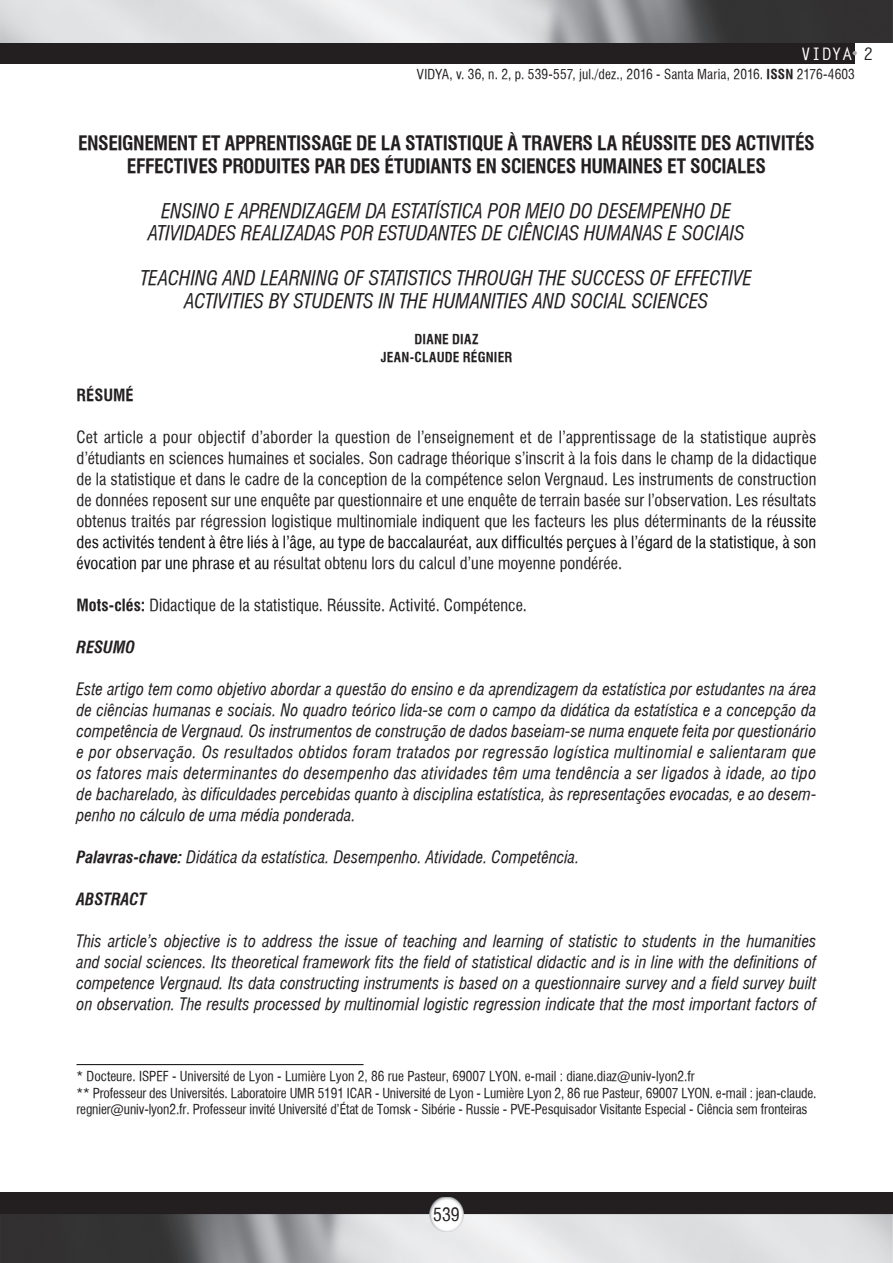
<style>
.page{position:relative;width:893px;height:1263px;background:#fff}
.page>*{position:absolute;margin:0;border:0;box-sizing:border-box;transform-origin:0 0}
.t1{font:italic condensed 19.5px/22.5px "Halvett";color:#231f20;text-align:center}
.t2{font:700 condensed 19.5px/22.5px "Halvett";letter-spacing:-.02em;color:#231f20;text-align:center}
.t3{font:18px "Halvett Condensed";color:#231f20}
.t4{font:700 17.25px "Letter Gothic Std";color:#fff}
.t5{font:italic condensed 16.5px/21px "Halvett";letter-spacing:.005em;color:#231f20;text-align:justify}
.t6{font:16.5px/21px "Halvett Condensed";letter-spacing:.005em;color:#231f20;text-align:justify}
.t7{font:italic 700 condensed 16.5px "Halvett";color:#231f20}
.t8{font:700 condensed 16.5px "Halvett";letter-spacing:.005em;color:#231f20}
.t9{font:13.5px/16.5px "Halvett Condensed";letter-spacing:-.01em;color:#231f20}
.t10{font:13.5px "Halvett Condensed";letter-spacing:.01em;color:#231f20}
.t11{font:700 condensed 13.5px/18px "Halvett";letter-spacing:.015em;color:#231f20;text-align:center}
.s1{color:#231f20}
.s2{font-family:"Halvett";font-weight:700;font-stretch:condensed}
.s3{color:#0b090c}
.s4{font-weight:700}
</style>
<div class="page">
<div style="left:0;top:0;width:855px;height:64px;background:#231f20"></div>
<img style="left:0;top:0;width:893px;height:43px">
<svg style="left:853px;top:51px;width:4px;height:4px"></svg>
<div style="left:0;top:1193px;width:893px;height:70px;background:#231f20"></div>
<img style="left:0;top:1214px;width:893px;height:49px">
<img style="left:429px;top:1197px;width:34px;height:34px">
<hr style="left:77px;top:1064px;width:287px;height:1px;background:#231f20">
<p class="t4" style="left:801px;top:43px;width:74px">VIDYA <span class="s1">2</span></p>
<p class="t10" style="left:417px;top:66px;width:439px">VIDYA, v. 36, n. 2, p. 539-557, jul./dez., 2016 - Santa Maria, 2016. <span class="s2">ISSN</span> 2176-4603</p>
<p class="t2" style="left:78px;top:132px;width:738px">ENSEIGNEMENT ET APPRENTISSAGE DE LA STATISTIQUE À TRAVERS LA RÉUSSITE DES ACTIVITÉS<br>EFFECTIVES PRODUITES PAR DES ÉTUDIANTS EN SCIENCES HUMAINES ET SOCIALES</p>
<p class="t1" style="left:148px;top:200px;width:598px">ENSINO E APRENDIZAGEM DA ESTATÍSTICA POR MEIO DO DESEMPENHO DE<br>ATIVIDADES REALIZADAS POR ESTUDANTES DE CIÊNCIAS HUMANAS E SOCIAIS</p>
<p class="t1" style="left:141px;top:267px;width:613px">TEACHING AND LEARNING OF STATISTICS THROUGH THE SUCCESS OF EFFECTIVE<br>ACTIVITIES BY STUDENTS IN THE HUMANITIES AND SOCIAL SCIENCES</p>
<p class="t11" style="left:381px;top:330px;width:133px">DIANE DIAZ<br>JEAN-CLAUDE RÉGNIER</p>
<p class="t8" style="left:77px;top:385px;width:59px">RÉSUMÉ</p>
<p class="t6" style="left:77px;top:426px;width:741px">Cet article a pour objectif d’aborder la question de l’enseignement et de l’apprentissage de la statistique auprès d’étudiants en sciences humaines et sociales. Son cadrage théorique s’inscrit à la fois dans le champ de la didactique de la statistique et dans le cadre de la conception de la compétence selon Vergnaud. Les instruments de construction de données reposent sur une enquête par questionnaire et une enquête de terrain basée sur l’observation. Les résultats obtenus traités par régression logistique multinomiale indiquent que les facteurs les plus déterminants de <span class="s3">la réussite des activités tendent à être liés à l’âge, au type de baccalauréat, aux difficultés perçues à l’égard de la statistique, à son évocation par une phrase et au</span> résultat obtenu lors du calcul d’une moyenne pondérée.</p>
<p class="t6" style="left:77px;top:594px;width:452px"><span class="s2">Mots-clés:</span> Didactique de la statistique. Réussite. Activité. Compétence.</p>
<p class="t7" style="left:77px;top:637px;width:60px">RESUMO</p>
<p class="t5" style="left:77px;top:678px;width:741px">Este artigo tem como objetivo abordar a questão do ensino e da aprendizagem da estatística por estudantes na área de ciências humanas e sociais. No quadro teórico lida-se com o campo da didática da estatística e a concepção da competência de Vergnaud. Os instrumentos de construção de dados baseiam-se numa enquete feita por questionário e por observação. Os resultados obtidos foram tratados por regressão logística multinomial e salientaram que os fatores mais determinantes do desempenho das atividades têm uma tendência a ser ligados à idade, ao tipo de bacharelado, às dificuldades percebidas quanto à disciplina estatística, às representações evocadas, e ao desem&shy;penho no cálculo de uma média ponderada.</p>
<p class="t5" style="left:77px;top:846px;width:504px"><span class="s4">Palavras-chave:</span> Didática da estatística. Desempenho. Atividade. Competência.</p>
<p class="t7" style="left:77px;top:889px;width:72px">ABSTRACT</p>
<p class="t5" style="left:77px;top:930px;width:741px">This article’s objective is to address the issue of teaching and learning of statistic to students in the humanities and social sciences. Its theoretical framework fits the field of statistical didactic and is in line with the definitions of competence Vergnaud. Its data constructing instruments is based on a questionnaire survey and a field survey built on observation. The results processed by multinomial logistic regression indicate that the most important factors of</p>
<p class="t9" style="left:77px;top:1068px;width:741px">* Docteure. ISPEF - Université de Lyon - Lumière Lyon 2, 86 rue Pasteur, 69007 LYON. e-mail : diane.diaz@univ-lyon2.fr<br>** Professeur des Universités. Laboratoire UMR 5191 ICAR - Université de Lyon - Lumière Lyon 2, 86 rue Pasteur, 69007 LYON. e-mail : jean-claude. regnier@univ-lyon2.fr. Professeur invité Université d’État de Tomsk - Sibérie - Russie - PVE-Pesquisador Visitante Especial - Ciência sem fronteiras</p>
<p class="t3" style="left:433px;top:1204px;width:28px">539</p>
</div>
